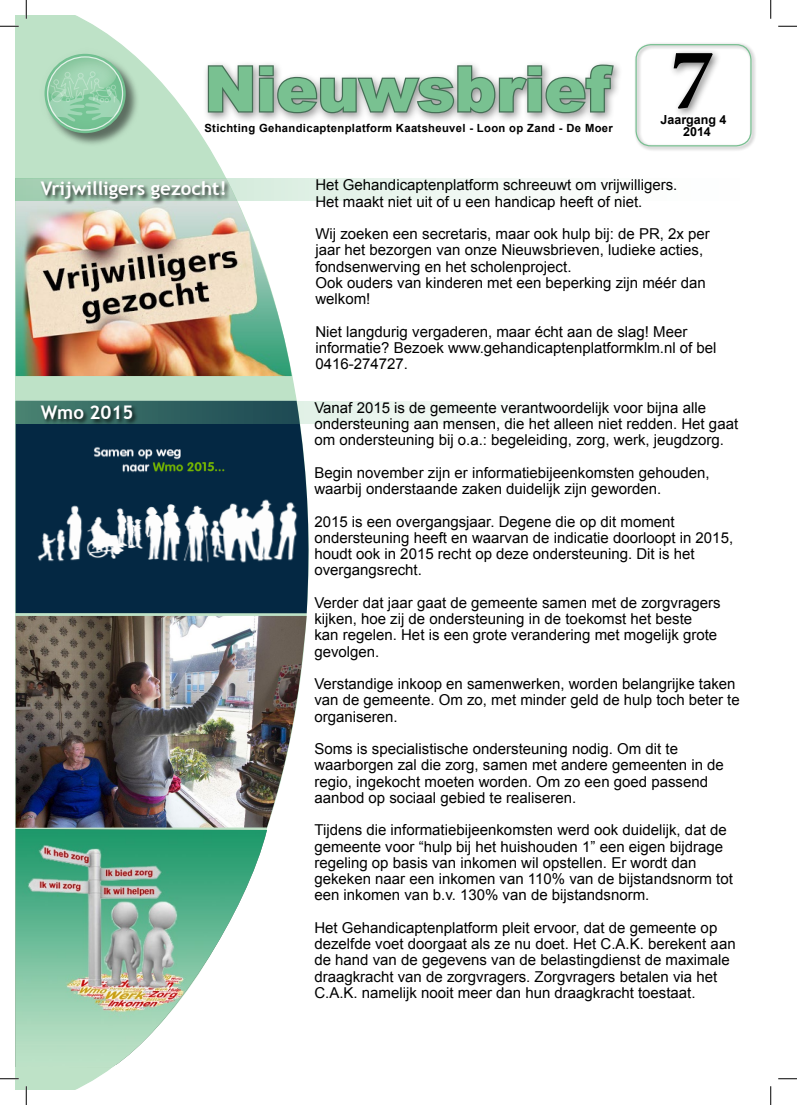
<style>
.page{position:relative;width:797px;height:1105px;background:#fff}
.page>*{position:absolute;margin:0;border:0;box-sizing:border-box;transform-origin:0 0}
.t1{font:700 87.5px "Minion Pro";color:#000}
.t2{font:900 62.5px "Arial";letter-spacing:-.005em;color:#79c191}
.t3{font:700 18.75px "Trebuchet MS";color:#fff}
.t4{font:15px/16.2px "Arial";color:#000}
.t5{font:700 12.5px/12.5px "Arial";color:#000;text-align:center}
.t6{font:700 11.25px "Arial";letter-spacing:.03em;color:#000}
</style>
<div class="page">
<svg style="left:16px;top:16px;width:293px;height:1073px"></svg>
<img style="left:16px;top:201px;width:276px;height:175px">
<img style="left:16px;top:423px;width:294px;height:190px">
<img style="left:16px;top:616px;width:291px;height:212px">
<img style="left:16px;top:829px;width:251px;height:238px">
<hr style="left:18px;top:1066px;width:97px;height:1px;background:#bee2c7">
<svg style="left:111px;top:1065px;width:6px;height:5px"></svg>
<svg style="left:16px;top:179px;width:507px;height:22px"></svg>
<div style="left:40px;top:180px;width:190px;height:25px;background:#000;opacity:.75"></div>
<svg style="left:16px;top:401px;width:466px;height:22px"></svg>
<div style="left:40px;top:404px;width:99px;height:21px;background:#000;opacity:.75"></div>
<div style="left:203px;top:60px;width:420px;height:64px;background:#000;opacity:.41"></div>
<svg style="left:206px;top:63px;width:409px;height:52px"></svg>
<div style="left:633px;top:42px;width:124px;height:110px;background:#000;opacity:.5"></div>
<div style="left:635px;top:44px;width:116px;height:102px;border:1px solid #78c091;border-radius:15px"></div>
<div style="left:44px;top:52px;width:102px;height:101px;background:#bee2c7"></div>
<img style="left:32px;top:40px;width:112px;height:110px">
<svg style="left:48px;top:57px;width:73px;height:65px"></svg>
<svg style="left:0;top:25px;width:19px;height:2px"></svg>
<svg style="left:778px;top:25px;width:19px;height:2px"></svg>
<svg style="left:0;top:1078px;width:19px;height:1px"></svg>
<svg style="left:778px;top:1078px;width:19px;height:1px"></svg>
<svg style="left:25px;top:0;width:2px;height:19px"></svg>
<svg style="left:25px;top:1086px;width:2px;height:19px"></svg>
<svg style="left:770px;top:0;width:1px;height:19px"></svg>
<svg style="left:770px;top:1086px;width:1px;height:19px"></svg>
<h1 class="t1" style="left:670px;top:18px;width:45px">7</h1>
<h2 class="t2" style="left:204px;top:44px;width:407px">Nieuwsbrief</h2>
<p class="t6" style="left:204px;top:120px;width:410px">Stichting Gehandicaptenplatform Kaatsheuvel - Loon op Zand - De Moer</p>
<p class="t5" style="left:660px;top:113px;width:67px">Jaargang 4<br>2014</p>
<p class="t3" style="left:41px;top:177px;width:187px">Vrijwilligers gezocht!</p>
<p class="t3" style="left:41px;top:400px;width:94px">Wmo 2015</p>
<p class="t4" style="left:315px;top:177px;width:363px">Het Gehandicaptenplatform schreeuwt om vrijwilligers.<br>Het maakt niet uit of u een handicap heeft of niet.</p>
<p class="t4" style="left:315px;top:226px;width:396px">Wij zoeken een secretaris, maar ook hulp bij: de PR, 2x per jaar het bezorgen van onze Nieuwsbrieven, ludieke acties, fondsenwerving en het scholenproject.<br>Ook ouders van kinderen met een beperking zijn méér dan welkom!</p>
<p class="t4" style="left:315px;top:323px;width:403px">Niet langdurig vergaderen, maar écht aan de slag! Meer informatie? Bezoek www.gehandicaptenplatformklm.nl of bel<br>0416-274727.</p>
<p class="t4" style="left:314px;top:399px;width:425px">Vanaf 2015 is de gemeente verantwoordelijk voor bijna alle ondersteuning aan mensen, die het alleen niet redden. Het gaat om ondersteuning bij o.a.: begeleiding, zorg, werk, jeugdzorg.</p>
<p class="t4" style="left:314px;top:464px;width:397px">Begin november zijn er informatiebijeenkomsten gehouden, waarbij onderstaande zaken duidelijk zijn geworden.</p>
<p class="t4" style="left:314px;top:513px;width:420px">2015 is een overgangsjaar. Degene die op dit moment ondersteuning heeft en waarvan de indicatie doorloopt in 2015, houdt ook in 2015 recht op deze ondersteuning. Dit is het overgangsrecht.</p>
<p class="t4" style="left:314px;top:594px;width:408px">Verder dat jaar gaat de gemeente samen met de zorgvragers kijken, hoe zij de ondersteuning in de toekomst het beste<br>kan regelen. Het is een grote verandering met mogelijk grote gevolgen.</p>
<p class="t4" style="left:314px;top:676px;width:427px">Verstandige inkoop en samenwerken, worden belangrijke taken van de gemeente. Om zo, met minder geld de hulp toch beter te organiseren.</p>
<p class="t4" style="left:314px;top:741px;width:411px">Soms is specialistische ondersteuning nodig. Om dit te waarborgen zal die zorg, samen met andere gemeenten in de regio, ingekocht moeten worden. Om zo een goed passend aanbod op sociaal gebied te realiseren.</p>
<p class="t4" style="left:314px;top:822px;width:420px">Tijdens die informatiebijeenkomsten werd ook duidelijk, dat de gemeente voor “hulp bij het huishouden 1” een eigen bijdrage regeling op basis van inkomen wil opstellen. Er wordt dan gekeken naar een inkomen van 110% van de bijstandsnorm tot een inkomen van b.v. 130% van de bijstandsnorm.</p>
<p class="t4" style="left:314px;top:919px;width:423px">Het Gehandicaptenplatform pleit ervoor, dat de gemeente op dezelfde voet doorgaat als ze nu doet. Het C.A.K. berekent aan de hand van de gegevens van de belastingdienst de maximale draagkracht van de zorgvragers. Zorgvragers betalen via het C.A.K. namelijk nooit meer dan hun draagkracht toestaat.</p>
</div>
